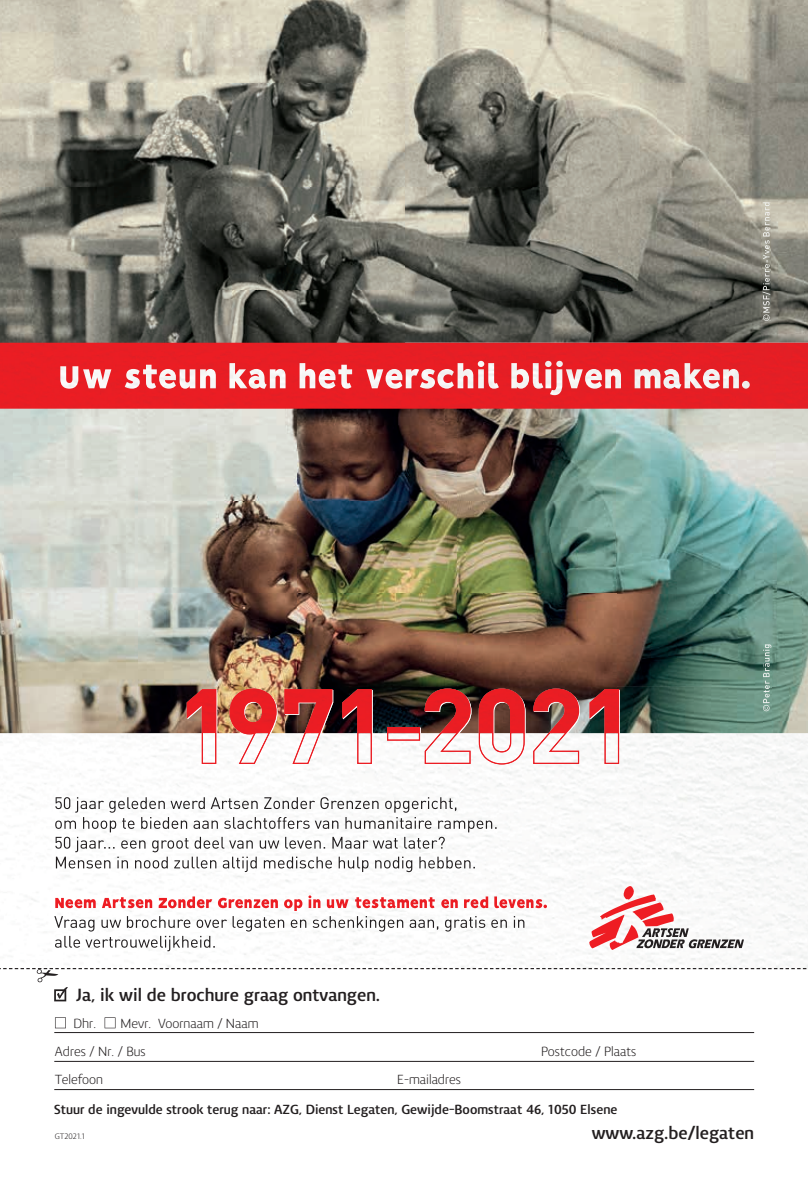
<style>
.page{position:relative;width:808px;height:1191px;background:#fff}
.page>*{position:absolute;margin:0;border:0;box-sizing:border-box;transform-origin:0 0}
.t1{font:700 18px "Vitali Neue";color:#231f20}
.t2{font:700 13.5px "Vitali Neue";color:#231f20}
.t3{font:13.5px/27.8px "Vitali Neue";color:#231f20}
.t4{font:8.1px "Vitali Neue";color:#231f20}
</style>
<div class="page">
<img style="left:0;top:0;width:808px;height:968px">
<img style="left:55px;top:797px;width:403px;height:15px">
<img style="left:55px;top:817px;width:442px;height:15px">
<img style="left:55px;top:836px;width:391px;height:16px">
<img style="left:56px;top:856px;width:419px;height:16px">
<img style="left:55px;top:895px;width:492px;height:16px">
<img style="left:54px;top:916px;width:472px;height:15px">
<img style="left:55px;top:936px;width:160px;height:15px">
<img style="left:763px;top:644px;width:8px;height:67px">
<img style="left:762px;top:202px;width:8px;height:119px">
<img style="left:60px;top:361px;width:690px;height:34px">
<img style="left:216px;top:690px;width:1px;height:44px">
<img style="left:332px;top:690px;width:1px;height:44px">
<img style="left:372px;top:690px;width:1px;height:44px">
<svg style="left:387px;top:688px;width:38px;height:76px"></svg>
<img style="left:579px;top:694px;width:1px;height:40px">
<img style="left:619px;top:690px;width:1px;height:44px">
<img style="left:187px;top:689px;width:29px;height:75px">
<img style="left:230px;top:688px;width:47px;height:76px">
<img style="left:284px;top:689px;width:48px;height:75px">
<img style="left:342px;top:689px;width:30px;height:75px">
<img style="left:387px;top:727px;width:33px;height:13px">
<img style="left:425px;top:688px;width:46px;height:76px">
<img style="left:479px;top:688px;width:46px;height:76px">
<img style="left:533px;top:688px;width:46px;height:76px">
<img style="left:589px;top:689px;width:30px;height:75px">
<img style="left:492px;top:733px;width:19px;height:19px">
<img style="left:187px;top:690px;width:29px;height:43px">
<img style="left:230px;top:689px;width:46px;height:44px">
<img style="left:285px;top:690px;width:47px;height:43px">
<img style="left:343px;top:690px;width:28px;height:43px">
<img style="left:388px;top:727px;width:31px;height:6px">
<img style="left:425px;top:689px;width:45px;height:44px">
<img style="left:479px;top:689px;width:45px;height:44px">
<img style="left:534px;top:689px;width:44px;height:44px">
<img style="left:590px;top:690px;width:28px;height:43px">
<svg style="left:55px;top:1017px;width:11px;height:11px"></svg>
<svg style="left:105px;top:1017px;width:11px;height:11px"></svg>
<svg style="left:0;top:968px;width:807px;height:33px"></svg>
<hr style="left:54px;top:1032px;width:700px;height:1px;background:#231f20">
<hr style="left:54px;top:1061px;width:700px;height:1px;background:#231f20">
<hr style="left:54px;top:1089px;width:700px;height:1px;background:#231f20">
<svg style="left:589px;top:886px;width:155px;height:64px"></svg>
<h1 class="t1" style="left:76px;top:984px;width:305px">Ja, ik wil de brochure graag ontvangen.</h1>
<p class="t3" style="left:55px;top:1009px;width:205px;text-indent:66px">Mevr. Voornaam / Naam<br>Adres / Nr. / Bus</p>
<p class="t3" style="left:73px;top:1009px;width:24px">Dhr.</p>
<p class="t3" style="left:55px;top:1065px;width:50px">Telefoon</p>
<p class="t3" style="left:397px;top:1065px;width:66px">E-mailadres</p>
<p class="t3" style="left:541px;top:1037px;width:97px">Postcode / Plaats</p>
<p class="t2" style="left:54px;top:1102px;width:565px">Stuur de ingevulde strook terug naar: AZG, Dienst Legaten, Gewijde-Boomstraat 46, 1050 Elsene</p>
<p class="t4" style="left:55px;top:1131px;width:32px">GT2021.1</p>
<h1 class="t1" style="left:592px;top:1122px;width:164px">www.azg.be/legaten</h1>
</div>
